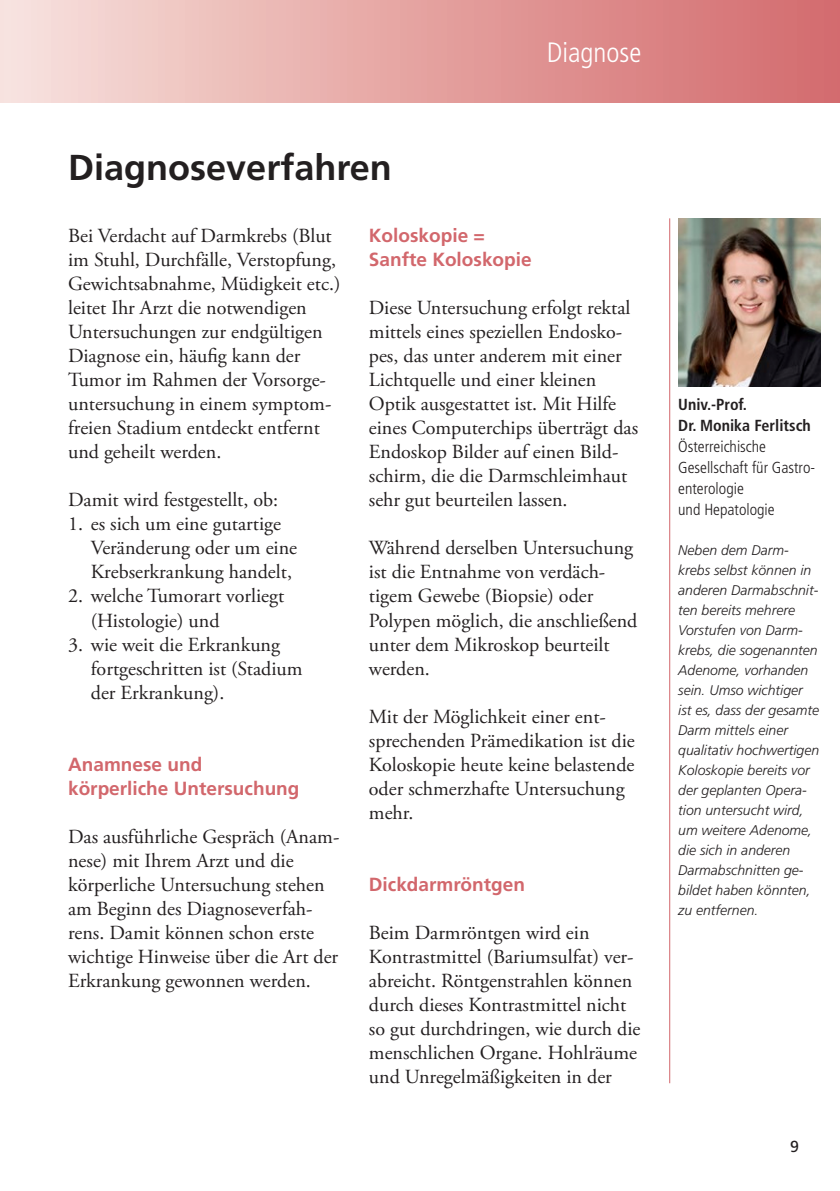
<style>
.page{position:relative;width:840px;height:1191px;background:#fff}
.page>*{position:absolute;margin:0;border:0;box-sizing:border-box;transform-origin:0 0}
.t1{font:700 36px "Frutiger LT Std";color:#231f20}
.t2{font:300 condensed 28px "Frutiger LT Std";color:#fff}
.t3{font:20px/24px "Adobe Garamond Pro";color:#231f20}
.t4{font:700 19px/24px "Frutiger LT Std";color:#d2676c}
.t5{font:300 condensed 16px/21px "Frutiger LT Std";color:#231f20}
.t6{font:700 condensed 16px/21px "Frutiger LT Std";color:#231f20}
.t7{font:16px "Frutiger LT Std";color:#231f20}
.t8{font:italic 300 14px/20px "Frutiger LT Std";color:#231f20}
</style>
<div class="page">
<hr style="left:668px;top:218px;width:1px;height:865px;background:#d2676c">
<div style="left:0;top:0;width:839px;height:102px;background:linear-gradient(to right,#f7e1dc,#d2686a)"></div>
<img style="left:678px;top:218px;width:141px;height:168px">
<h2 class="t2" style="left:546px;top:36px;width:96px">Diagnose</h2>
<h1 class="t1" style="left:68px;top:146px;width:325px">Diagnoseverfahren</h1>
<p class="t3" style="left:68px;top:225px;width:274px">Bei Verdacht auf Darmkrebs (Blut im Stuhl, Durchfälle, Verstopfung,<br>Gewichtsabnahme, Müdigkeit etc.) leitet Ihr Arzt die notwendigen<br>Untersuchungen zur endgültigen<br>Diagnose ein, häufig kann der<br>Tumor im Rahmen der Vorsorge&shy;untersuchung in einem symptom&shy;freien Stadium entdeckt entfernt und geheilt werden.</p>
<p class="t3" style="left:68px;top:489px;width:211px">Damit wird festgestellt, ob:</p>
<p class="t3" style="left:91px;top:513px;width:208px;text-indent:-23px">1. es sich um eine gutartige<br>Veränderung oder um eine<br>Krebserkrankung handelt,</p>
<p class="t3" style="left:91px;top:585px;width:195px;text-indent:-23px">2. welche Tumorart vorliegt (Histologie) und</p>
<p class="t3" style="left:91px;top:633px;width:213px;text-indent:-23px">3. wie weit die Erkrankung fortgeschritten ist (Stadium der Erkrankung).</p>
<p class="t4" style="left:369px;top:224px;width:164px">Koloskopie =<br>Sanfte Koloskopie</p>
<p class="t3" style="left:369px;top:297px;width:270px">Diese Untersuchung erfolgt rektal mittels eines speziellen Endosko&shy;pes, das unter anderem mit einer<br>Lichtquelle und einer kleinen<br>Optik ausgestattet ist. Mit Hilfe eines Computerchips überträgt das<br>Endoskop Bilder auf einen Bild&shy;schirm, die die Darmschleimhaut sehr gut beurteilen lassen.</p>
<p class="t3" style="left:369px;top:537px;width:270px">Während derselben Untersuchung ist die Entnahme von verdäch&shy;tigem Gewebe (Biopsie) oder<br>Polypen möglich, die anschließend unter dem Mikroskop beurteilt werden.</p>
<p class="t3" style="left:369px;top:705px;width:267px">Mit der Möglichkeit einer ent&shy;sprechenden Prämedikation ist die<br>Koloskopie heute keine belastende oder schmerzhafte Untersuchung mehr.</p>
<p class="t4" style="left:68px;top:752px;width:233px">Anamnese und körperliche Untersuchung</p>
<p class="t3" style="left:68px;top:825px;width:271px">Das ausführliche Gespräch (Anam&shy;nese) mit Ihrem Arzt und die körperliche Untersuchung stehen am Beginn des Diagnoseverfah&shy;rens. Damit können schon erste wichtige Hinweise über die Art der<br>Erkrankung gewonnen werden.</p>
<p class="t4" style="left:369px;top:872px;width:157px">Dickdarmröntgen</p>
<p class="t3" style="left:369px;top:921px;width:273px">Beim Darmröntgen wird ein Kontrastmittel (Bariumsulfat) ver&shy;abreicht. Röntgenstrahlen können durch dieses Kontrastmittel nicht so gut durchdringen, wie durch die menschlichen Organe. Hohlräume und Unregelmäßigkeiten in der</p>
<p class="t6" style="left:677px;top:394px;width:134px">Univ.-Prof.<br>Dr. Monika Ferlitsch</p>
<p class="t5" style="left:677px;top:436px;width:136px">Österreichische<br>Gesellschaft für Gastro-- enterologie<br>und Hepatologie</p>
<p class="t8" style="left:677px;top:540px;width:142px">Neben dem Darm&shy;krebs selbst können in anderen Darmabschnit&shy;ten bereits mehrere<br>Vorstufen von Darm&shy;krebs, die sogenannten<br>Adenome, vorhanden sein. Umso wichtiger ist es, dass der gesamte<br>Darm mittels einer qualitativ hochwertigen<br>Koloskopie bereits vor der geplanten Opera&shy;tion untersucht wird, um weitere Adenome, die sich in anderen<br>Darmabschnitten ge&shy;bildet haben könnten, zu entfernen.</p>
<p class="t7" style="left:789px;top:1136px;width:10px">9</p>
</div>
